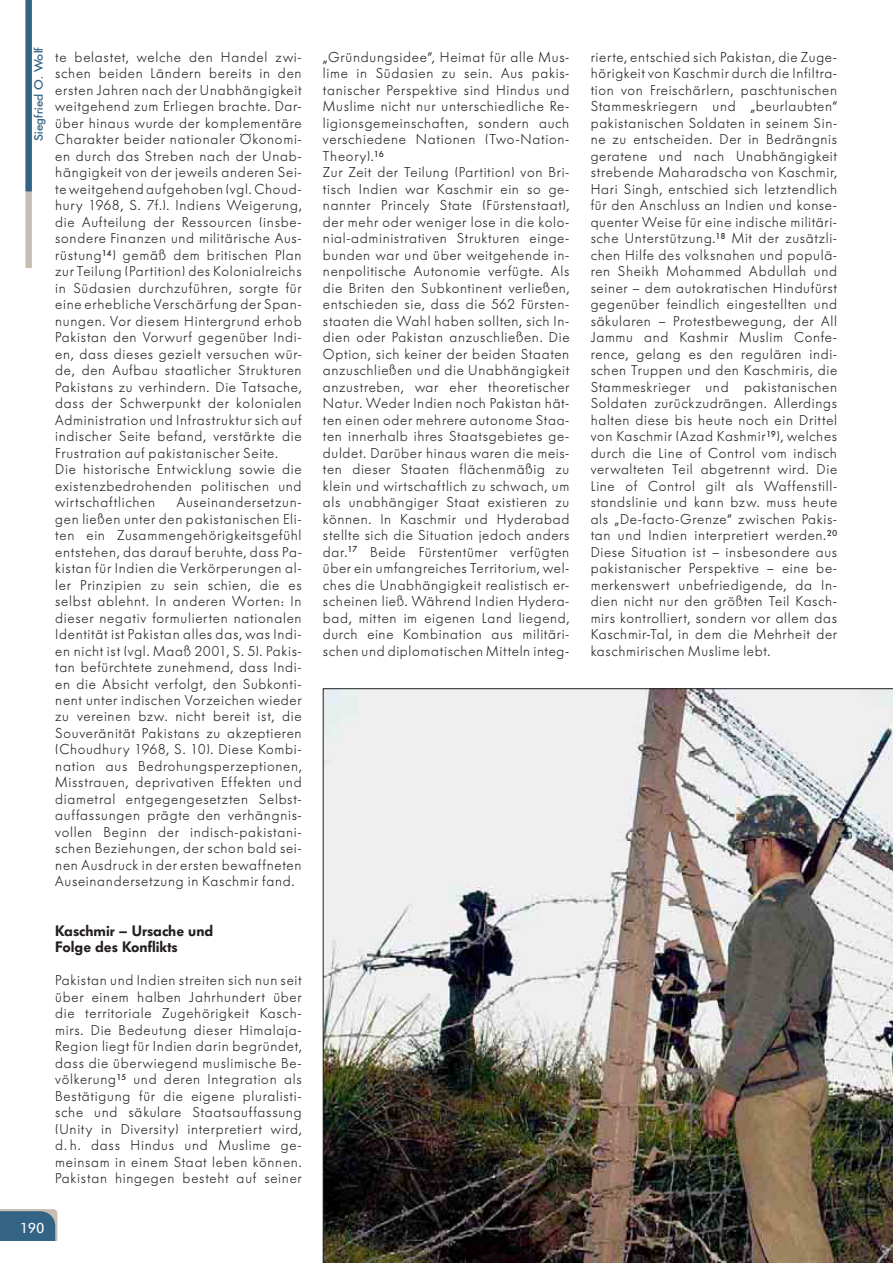
<style>
.page{position:relative;width:893px;height:1263px;background:#fff}
.page>*{position:absolute;margin:0;border:0;box-sizing:border-box;transform-origin:0 0}
.t1{font:600 15px/16.5px "Futura BQ";color:#231f20}
.t2{font:300 14.25px/16.5px "Futura BQ";letter-spacing:.045em;color:#231f20;text-align:justify}
.t3{font:14.25px "Futura BQ";color:#fff;scale:1.1 1}
.t4{font:500 12px "Futura BQ";color:#346485;scale:1.1 1}
</style>
<div class="page">
<svg style="left:0;top:1209px;width:57px;height:32px;background:#466f8b"></svg>
<svg style="left:25px;top:0;width:7px;height:268px;background:#698698"></svg>
<img style="left:323px;top:688px;width:569px;height:574px">
<p class="t4" style="left:34px;top:141px;width:87px;rotate:-90deg">Siegfried O. Wolf</p>
<p class="t2" style="left:55px;top:49px;width:248px;text-align:left">te belastet, welche den Handel zwi&shy;schen beiden Ländern bereits in den ersten Jahren nach der Unabhängigkeit weitgehend zum Erliegen brachte. Dar&shy;über hinaus wurde der komplementäre Charakter beider nationaler Ökonomi&shy;en durch das Streben nach der Unab&shy;hängigkeit von der jeweils anderen Sei&shy;te weitgehend aufgehoben (vgl. Choud&shy;hury 1968, S. 7f.). Indiens Weigerung, die Aufteilung der Ressourcen (insbe&shy;sondere Finanzen und militärische Aus&shy;rüstung<sup>14</sup>) gemäß dem britischen Plan zur Teilung (Partition) des Kolonialreichs in Südasien durchzuführen, sorgte für eine erhebliche Verschärfung der Span&shy;nungen. Vor diesem Hintergrund erhob Pakistan den Vorwurf gegenüber Indi&shy;en, dass dieses gezielt versuchen wür&shy;de, den Aufbau staatlicher Strukturen Pakistans zu verhindern. Die Tatsache, dass der Schwerpunkt der kolonialen Administration und Infrastruktur sich auf indischer Seite befand, verstärkte die Frustration auf pakistanischer Seite.<br>Die historische Entwicklung sowie die existenzbedrohenden politischen und wirtschaftlichen</p>
<p class="t2" style="left:55px;top:495px;width:248px;text-indent:122px">Auseinandersetzun&shy;gen ließen unter den pakistanischen Eli&shy;ten ein Zusammengehörigkeitsgefühl entstehen, das darauf beruhte, dass Pa&shy;kistan für Indien die Verkörperungen al&shy;ler Prinzipien zu sein schien, die es selbst ablehnt. In anderen Worten: In dieser negativ formulierten nationalen Identität ist Pakistan alles das, was Indi&shy;en nicht ist (vgl. Maaß 2001, S. 5). Pakis&shy;tan befürchtete zunehmend, dass Indi&shy;en die Absicht verfolgt, den Subkonti&shy;nent unter indischen Vorzeichen wieder zu vereinen bzw. nicht bereit ist, die Souveränität Pakistans zu akzeptieren (Choudhury 1968, S. 10). Diese Kombi&shy;nation aus Bedrohungsperzeptionen, Misstrauen, deprivativen Effekten und diametral entgegengesetzten Selbst&shy;auffassungen prägte den verhängnis&shy;vollen Beginn der indisch-pakistani&shy;schen Beziehungen, der schon bald sei&shy;nen Ausdruck in der ersten bewaffneten Auseinandersetzung in Kaschmir fand.</p>
<p class="t1" style="left:55px;top:923px;width:159px">Kaschmir – Ursache und<br>Folge des Konflikts</p>
<p class="t2" style="left:55px;top:973px;width:248px">Pakistan und Indien streiten sich nun seit über einem halben Jahrhundert über die territoriale Zugehörigkeit Kasch&shy;mirs. Die Bedeutung dieser Himalaja-Region liegt für Indien darin begründet, dass die überwiegend muslimische Be&shy;völkerung<sup>15</sup> und deren Integration als Bestätigung für die eigene pluralisti&shy;sche und säkulare Staatsauffassung (Unity in Diversity) interpretiert wird, d. h. dass Hindus und Muslime ge&shy;meinsam in einem Staat leben können.<br>Pakistan hingegen besteht auf seiner</p>
<p class="t3" style="left:20px;top:1222px;width:23px">190</p>
<p class="t2" style="left:323px;top:49px;width:248px;text-align:left">„Gründungsidee“, Heimat für alle Mus&shy;lime in Südasien zu sein. Aus pakis&shy;tanischer Perspektive sind Hindus und Muslime nicht nur unterschiedliche Re&shy;ligionsgemeinschaften, sondern auch verschiedene Nationen (Two-Nation-Theory).<sup>16<br></sup>Zur Zeit der Teilung (Partition) von Bri&shy;tisch Indien war Kaschmir ein so ge&shy;nannter Princely State (Fürstenstaat), der mehr oder weniger lose in die kolo&shy;nial-administrativen Strukturen einge&shy;bunden war und über weitgehende in&shy;nenpolitische Autonomie verfügte. Als die Briten den Subkontinent verließen, entschieden sie, dass die 562 Fürsten&shy;staaten die Wahl haben sollten, sich In&shy;dien oder Pakistan anzuschließen. Die Option, sich keiner der beiden Staaten anzuschließen und die Unabhängigkeit anzustreben, war eher theoretischer Natur. Weder Indien noch Pakistan hät&shy;ten einen oder mehrere autonome Staa&shy;ten innerhalb ihres Staatsgebietes ge&shy;duldet. Darüber hinaus waren die meis&shy;ten dieser Staaten flächenmäßig zu klein und wirtschaftlich zu schwach, um als unabhängiger Staat existieren zu können. In Kaschmir und Hyderabad stellte sich die Situation jedoch anders dar.<sup>17</sup> Beide Fürstentümer verfügten über ein umfangreiches Territorium, wel&shy;ches die Unabhängigkeit realistisch er&shy;scheinen ließ. Während Indien Hydera&shy;bad, mitten im eigenen Land liegend, durch eine Kombination aus militäri&shy;schen und diplomatischen Mitteln integ-</p>
<p class="t2" style="left:591px;top:49px;width:248px">rierte, entschied sich Pakistan, die Zuge&shy;hörigkeit von Kaschmir durch die Infiltra&shy;tion von Freischärlern, paschtunischen Stammeskriegern und „beurlaubten“ pakistanischen Soldaten in seinem Sin&shy;ne zu entscheiden. Der in Bedrängnis geratene und nach Unabhängigkeit strebende Maharadscha von Kaschmir, Hari Singh, entschied sich letztendlich für den Anschluss an Indien und konse&shy;quenter Weise für eine indische militäri&shy;sche Unterstützung.<sup>18</sup> Mit der zusätzli&shy;chen Hilfe des volksnahen und populä&shy;ren Sheikh Mohammed Abdullah und seiner – dem autokratischen Hindufürst gegenüber feindlich eingestellten und säkularen – Protestbewegung, der All Jammu and Kashmir Muslim Confe&shy;rence, gelang es den regulären indi&shy;schen Truppen und den Kaschmiris, die Stammeskrieger und pakistanischen Soldaten zurückzudrängen. Allerdings halten diese bis heute noch ein Drittel von Kaschmir (Azad Kashmir<sup>19</sup>), welches durch die Line of Control vom indisch verwalteten Teil abgetrennt wird. Die Line of Control gilt als Waffenstill&shy;standslinie und kann bzw. muss heute als „De-facto-Grenze“ zwischen Pakis&shy;tan und Indien interpretiert werden.<sup>20<br></sup>Diese Situation ist – insbesondere aus pakistanischer Perspektive – eine be&shy;merkenswert unbefriedigende, da In&shy;dien nicht nur den größten Teil Kasch&shy;mirs kontrolliert, sondern vor allem das Kaschmir-Tal, in dem die Mehrheit der kaschmirischen Muslime lebt.</p>
</div>
